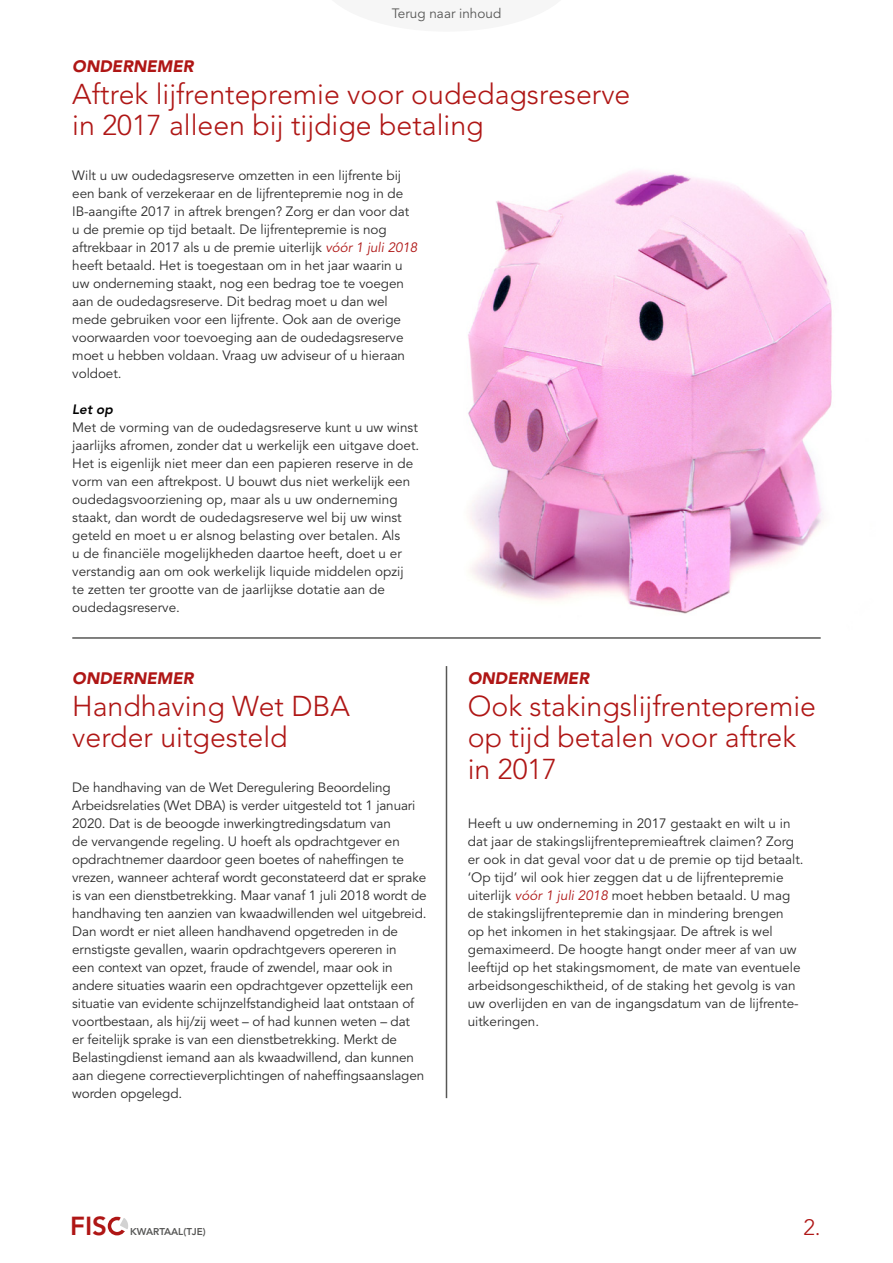
<style>
.page{position:relative;width:893px;height:1263px;background:#fff}
.page>*{position:absolute;margin:0;border:0;box-sizing:border-box;transform-origin:0 0}
.t1{font:300 28.5px/31.5px "Avenir LT";color:#af1615}
.t2{font:800 25.95px "Avenir LT";color:#af1615}
.t3{font:300 22.2px "Avenir LT";color:#af1615}
.t4{font:italic 900 16.5px "Avenir LT";color:#af1615}
.t5{font:13.5px/18px "Avenir LT";letter-spacing:-.005em;color:#2c2c2c}
.t6{font:13.5px "Avenir LT";color:#575756}
.t7{font:italic 800 13.5px "Avenir LT";color:#000}
.t8{font:800 9.9px "Avenir LT";color:#575756}
.s1{font-style:italic;color:#af1615}
</style>
<div class="page">
<div style="left:108px;top:1217px;width:18px;height:18px;border:3px solid #af1615;border-radius:50%"></div>
<svg style="left:114px;top:1216px;width:14px;height:19px"></svg>
<hr style="left:446px;top:666px;width:1px;height:432px;background:#575756">
<img style="left:468px;top:170px;width:364px;height:444px">
<hr style="left:72px;top:637px;width:749px;height:2px;background:#575756">
<p class="t6" style="left:392px;top:5px;width:111px">Terug naar inhoud</p>
<p class="t4" style="left:72px;top:56px;width:123px">ONDERNEMER</p>
<h1 class="t1" style="left:72px;top:78px;width:560px">Aftrek lijfrentepremie voor oudedagsreserve in 2017 alleen bij tijdige betaling</h1>
<p class="t5" style="left:72px;top:167px;width:347px">Wilt u uw oudedagsreserve omzetten in een lijfrente bij een bank of verzekeraar en de lijfrentepremie nog in de IB-aangifte 2017 in aftrek brengen? Zorg er dan voor dat u de premie op tijd betaalt. De lijfrentepremie is nog aftrekbaar in 2017 als u de premie uiterlijk <span class="s1">vóór 1 juli 2018 </span>heeft betaald. Het is toegestaan om in het jaar waarin u uw onderneming staakt, nog een bedrag toe te voegen aan de oudedagsreserve. Dit bedrag moet u dan wel mede gebruiken voor een lijfrente. Ook aan de overige voorwaarden voor toevoeging aan de oudedagsreserve moet u hebben voldaan. Vraag uw adviseur of u hieraan voldoet.</p>
<p class="t7" style="left:72px;top:401px;width:42px">Let op</p>
<p class="t5" style="left:72px;top:419px;width:348px">Met de vorming van de oudedagsreserve kunt u uw winst jaarlijks afromen, zonder dat u werkelijk een uitgave doet.<br>Het is eigenlijk niet meer dan een papieren reserve in de vorm van een aftrekpost. U bouwt dus niet werkelijk een oudedagsvoorziening op, maar als u uw onderneming staakt, dan wordt de oudedagsreserve wel bij uw winst geteld en moet u er alsnog belasting over betalen. Als<br>u de financiële mogelijkheden daartoe heeft, doet u er verstandig aan om ook werkelijk liquide middelen opzij<br>te zetten ter grootte van de jaarlijkse dotatie aan de oudedagsreserve.</p>
<p class="t4" style="left:72px;top:668px;width:123px">ONDERNEMER</p>
<h1 class="t1" style="left:72px;top:690px;width:279px">Handhaving Wet DBA verder uitgesteld</h1>
<p class="t5" style="left:72px;top:779px;width:356px">De handhaving van de Wet Deregulering Beoordeling Arbeidsrelaties (Wet DBA) is verder uitgesteld tot 1 januari 2020. Dat is de beoogde inwerkingtredingsdatum van<br>de vervangende regeling. U hoeft als opdrachtgever en opdrachtnemer daardoor geen boetes of naheffingen te vrezen, wanneer achteraf wordt geconstateerd dat er sprake is van een dienstbetrekking. Maar vanaf 1 juli 2018 wordt de handhaving ten aanzien van kwaadwillenden wel uitgebreid.<br>Dan wordt er niet alleen handhavend opgetreden in de ernstigste gevallen, waarin opdrachtgevers opereren in<br>een context van opzet, fraude of zwendel, maar ook in andere situaties waarin een opdrachtgever opzettelijk een situatie van evidente schijnzelfstandigheid laat ontstaan of voortbestaan, als hij/zij weet – of had kunnen weten – dat<br>er feitelijk sprake is van een dienstbetrekking. Merkt de Belastingdienst iemand aan als kwaadwillend, dan kunnen aan diegene correctieverplichtingen of naheffingsaanslagen worden opgelegd.</p>
<p class="t4" style="left:468px;top:668px;width:123px">ONDERNEMER</p>
<h1 class="t1" style="left:468px;top:690px;width:350px">Ook stakingslijfrentepremie op tijd betalen voor aftrek in 2017</h1>
<p class="t5" style="left:468px;top:815px;width:337px">Heeft u uw onderneming in 2017 gestaakt en wilt u in dat jaar de stakingslijfrentepremieaftrek claimen? Zorg er ook in dat geval voor dat u de premie op tijd betaalt. ‘Op tijd’ wil ook hier zeggen dat u de lijfrentepremie uiterlijk <span class="s1">vóór 1 juli 2018</span> moet hebben betaald. U mag de stakingslijfrentepremie dan in mindering brengen<br>op het inkomen in het stakingsjaar. De aftrek is wel gemaximeerd. De hoogte hangt onder meer af van uw leeftijd op het stakingsmoment, de mate van eventuele arbeidsongeschiktheid, of de staking het gevolg is van uw overlijden en van de ingangsdatum van de lijfrente&shy;uitkeringen.</p>
<h2 class="t2" style="left:70px;top:1210px;width:38px">FIS</h2>
<p class="t8" style="left:130px;top:1226px;width:77px">KWARTAAL(TJE)</p>
<h3 class="t3" style="left:803px;top:1214px;width:19px">2.</h3>
</div>
